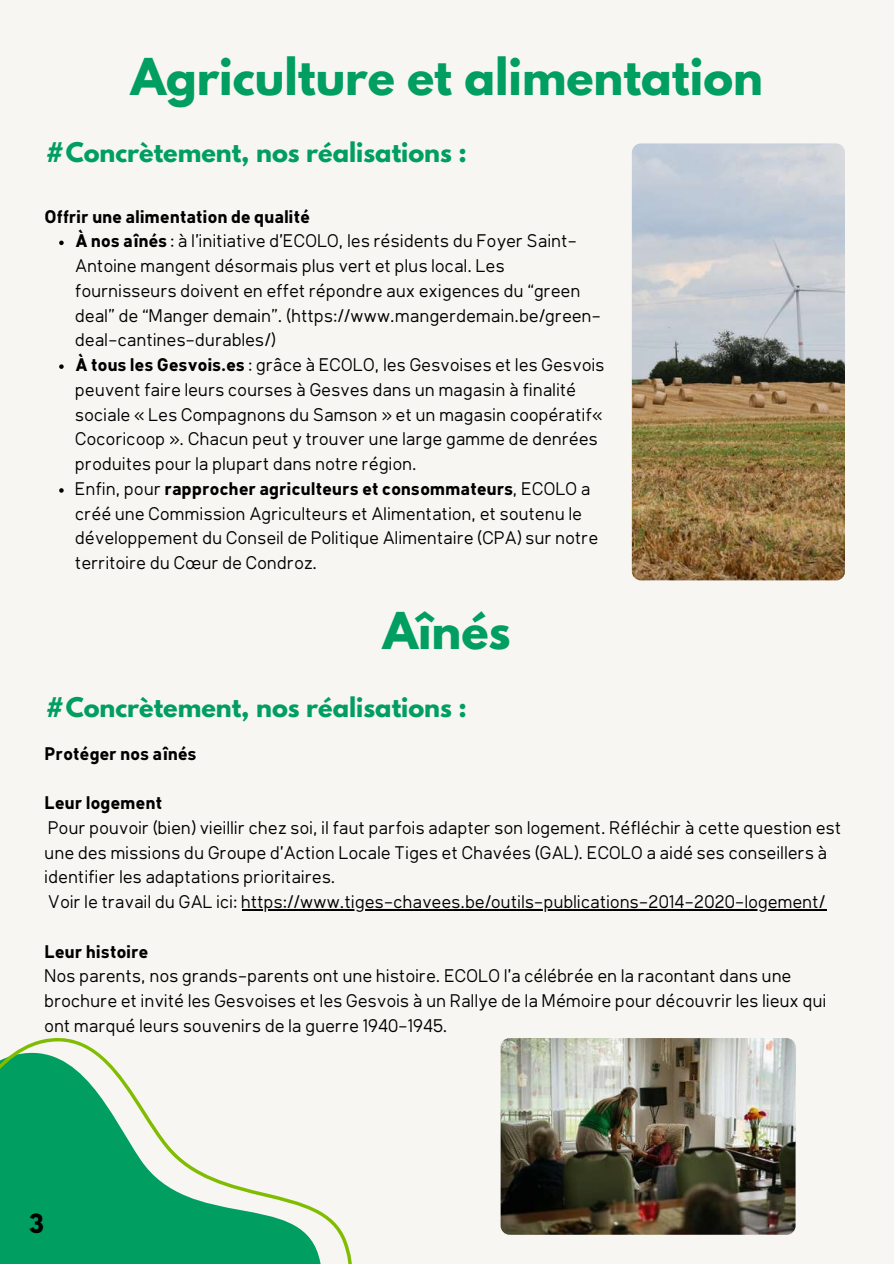
<style>
.page{position:relative;width:894px;height:1264px;background:#fff}
.page>*{position:absolute;margin:0;border:0;box-sizing:border-box;transform-origin:0 0}
.t1{font:700 45px "League Spartan";color:#009e60}
.t2{font:700 27px "Klima";color:#000}
.t3{font:700 24px "League Spartan";color:#009e60}
.t4{font:18px/24.8px "Klima";color:#000}
.t5{font:700 18px "Klima";color:#000}
.s1{font-weight:700}
</style>
<div class="page">
<div style="left:0;top:0;width:893px;height:1263px;background:#f8f6f2"></div>
<img style="left:631px;top:143px;width:213px;height:437px;border-radius:9px">
<svg style="left:59px;top:240px;width:5px;height:5px"></svg>
<svg style="left:59px;top:364px;width:5px;height:5px"></svg>
<svg style="left:59px;top:488px;width:5px;height:4px"></svg>
<svg style="left:0;top:1038px;width:352px;height:225px"></svg>
<hr style="left:242px;top:909px;width:584px;height:1px;background:#000">
<img style="left:500px;top:1038px;width:295px;height:196px;border-radius:9px">
<h1 class="t1" style="left:131px;top:55px;width:633px">Agriculture et alimentation</h1>
<h3 class="t3" style="left:46px;top:141px;width:422px">#Concrètement, nos réalisations :</h3>
<p class="t4" style="left:76px;top:205px;width:531px;text-indent:-31px"><span class="s1">Offrir une alimentation de qualité<br>À nos aînés</span> : à l’initiative d’ECOLO, les résidents du Foyer Saint-Antoine mangent désormais plus vert et plus local. Les fournisseurs doivent en effet répondre aux exigences du “green deal” de “Manger demain”. (https://www.mangerdemain.be/green&shy;deal-cantines-durables/)<br><span class="s1">À tous les Gesvois.es</span> : grâce à ECOLO, les Gesvoises et les Gesvois peuvent faire leurs courses à Gesves dans un magasin à finalité sociale « Les Compagnons du Samson » et un magasin coopératif« Cocoricoop ». Chacun peut y trouver une large gamme de denrées produites pour la plupart dans notre région.<br>Enfin, pour <span class="s1">rapprocher agriculteurs et consommateurs</span>, ECOLO a créé une Commission Agriculteurs et Alimentation, et soutenu le développement du Conseil de Politique Alimentaire (CPA) sur notre territoire du Cœur de Condroz.</p>
<h1 class="t1" style="left:383px;top:608px;width:129px">Aînés</h1>
<h3 class="t3" style="left:46px;top:695px;width:422px">#Concrètement, nos réalisations :</h3>
<p class="t5" style="left:46px;top:745px;width:153px">Protéger nos aînés</p>
<p class="t5" style="left:46px;top:795px;width:119px">Leur logement</p>
<p class="t4" style="left:46px;top:816px;width:798px">Pour pouvoir (bien) vieillir chez soi, il faut parfois adapter son logement. Réfléchir à cette question est une des missions du Groupe d’Action Locale Tiges et Chavées (GAL). ECOLO a aidé ses conseillers à identifier les adaptations prioritaires.<br>Voir le travail du GAL ici: https://www.tiges-chavees.be/outils-publications-2014-2020-logement/</p>
<p class="t5" style="left:46px;top:943px;width:105px">Leur histoire</p>
<p class="t4" style="left:46px;top:965px;width:783px">Nos parents, nos grands-parents ont une histoire. ECOLO l’a célébrée en la racontant dans une brochure et invité les Gesvoises et les Gesvois à un Rallye de la Mémoire pour découvrir les lieux qui ont marqué leurs souvenirs de la guerre 1940-1945.</p>
<h2 class="t2" style="left:30px;top:1212px;width:17px">3</h2>
</div>
